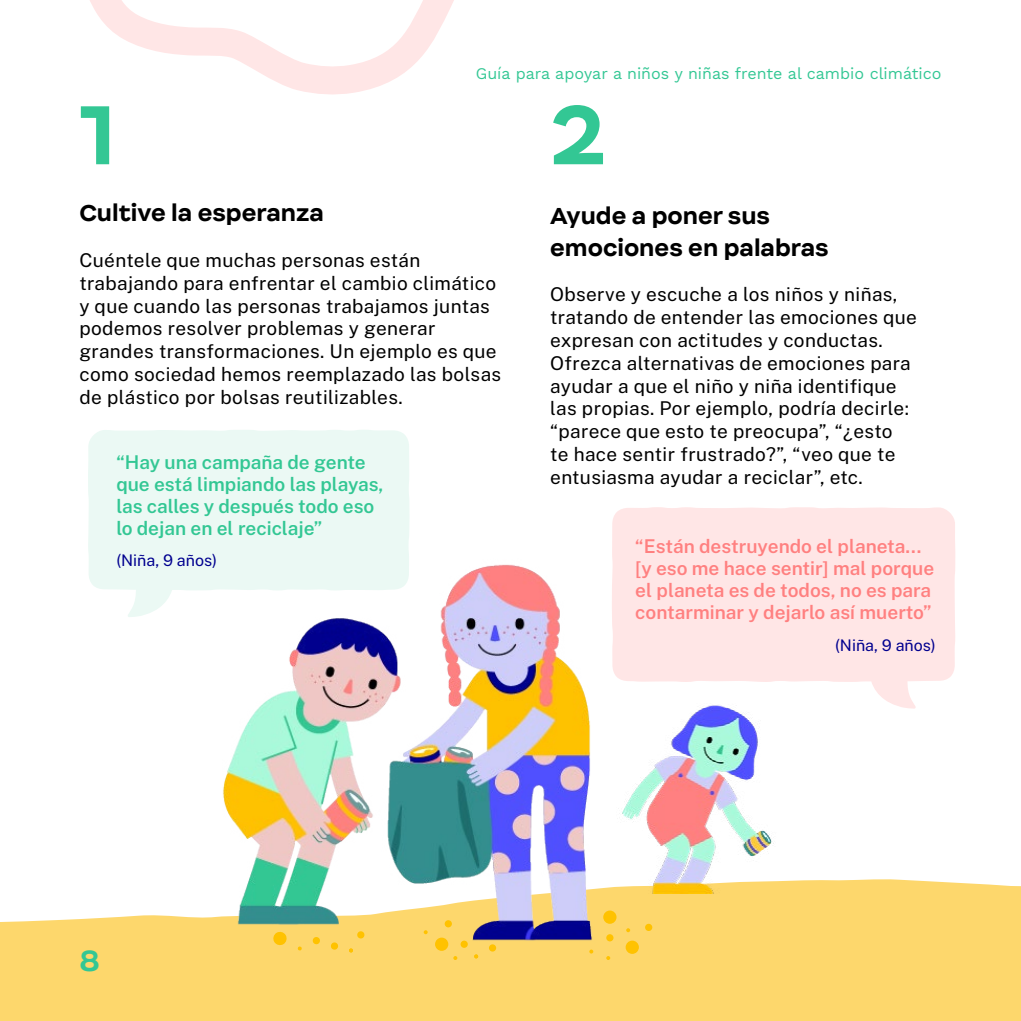
<style>
.page{position:relative;width:1021px;height:1021px;background:#fff}
.page>*{position:absolute;margin:0;border:0;box-sizing:border-box;transform-origin:0 0}
.t1{font:700 80px "Internacional";color:#33c794}
.t2{font:700 28px "Internacional";color:#33c794}
.t3{font:700 22px/32px "Internacional";color:#000}
.t4{font:19px/22.8px "Public Sans";letter-spacing:.02em;color:#000}
.t5{font:600 19px/22px "Public Sans";color:#ff8080}
.t6{font:600 19px/22px "Public Sans";color:#33c794}
.t7{font:16px "Work Sans";color:#33c794}
.t8{font:16px "Public Sans";color:#00008f}
</style>
<div class="page">
<svg style="left:0;top:879px;width:959px;height:141px;background:#fdda78"></svg>
<img style="left:206px;top:564px;width:422px;height:385px">
<svg style="left:88px;top:430px;width:321px;height:187px;background:#edf9f5"></svg>
<svg style="left:612px;top:507px;width:343px;height:201px;background:#ffe8e8"></svg>
<svg style="left:90px;top:0;width:364px;height:95px"></svg>
<img style="left:616px;top:697px;width:161px;height:196px">
<div style="left:444px;top:920px;width:8px;height:7px;background:#ffc200;border-radius:50%"></div>
<svg style="left:312px;top:936px;width:8px;height:8px"></svg>
<div style="left:460px;top:940px;width:8px;height:7px;background:#ffc200;border-radius:50%"></div>
<svg style="left:330px;top:941px;width:8px;height:9px"></svg>
<div style="left:489px;top:944px;width:7px;height:7px;background:#ffc200;border-radius:50%"></div>
<svg style="left:357px;top:930px;width:8px;height:9px"></svg>
<div style="left:645px;top:923px;width:7px;height:8px;background:#ffc200;border-radius:50%"></div>
<div style="left:606px;top:934px;width:7px;height:7px;background:#ffc200;border-radius:50%"></div>
<svg style="left:453px;top:956px;width:4px;height:4px"></svg>
<svg style="left:474px;top:954px;width:4px;height:4px"></svg>
<svg style="left:349px;top:948px;width:4px;height:4px"></svg>
<svg style="left:606px;top:956px;width:4px;height:4px"></svg>
<svg style="left:589px;top:949px;width:4px;height:4px"></svg>
<svg style="left:423px;top:930px;width:4px;height:4px"></svg>
<svg style="left:297px;top:946px;width:5px;height:4px"></svg>
<svg style="left:626px;top:928px;width:4px;height:4px"></svg>
<div style="left:435px;top:937px;width:13px;height:13px;background:#ffc200;border-radius:50%"></div>
<svg style="left:272px;top:930px;width:15px;height:16px"></svg>
<div style="left:603px;top:910px;width:13px;height:13px;background:#ffc200;border-radius:50%"></div>
<div style="left:625px;top:940px;width:14px;height:13px;background:#ffc200;border-radius:50%"></div>
<div style="left:921px;top:883px;width:99px;height:137px;background:#fdd76c"></div>
<p class="t7" style="left:476px;top:64px;width:467px">Guía para apoyar a niños y niñas frente al cambio climático</p>
<h1 class="t1" style="left:79px;top:82px;width:38px">1</h1>
<h1 class="t1" style="left:550px;top:82px;width:57px">2</h1>
<p class="t3" style="left:79px;top:197px;width:246px">Cultive la esperanza</p>
<p class="t4" style="left:79px;top:247px;width:423px">Cuéntele que muchas personas están trabajando para enfrentar el cambio climático y que cuando las personas trabajamos juntas podemos resolver problemas y generar grandes transformaciones. Un ejemplo es que como sociedad hemos reemplazado las bolsas de plástico por bolsas reutilizables.</p>
<p class="t3" style="left:550px;top:199px;width:280px">Ayude a poner sus emociones en palabras</p>
<p class="t4" style="left:550px;top:282px;width:368px">Observe y escuche a los niños y niñas, tratando de entender las emociones que expresan con actitudes y conductas.<br>Ofrezca alternativas de emociones para ayudar a que el niño y niña identifique las propias. Por ejemplo, podría decirle: “parece que esto te preocupa”, “¿esto<br>te hace sentir frustrado?”, “veo que te entusiasma ayudar a reciclar”, etc.</p>
<p class="t6" style="left:116px;top:450px;width:269px">“Hay una campaña de gente que está limpiando las playas, las calles y después todo eso lo dejan en el reciclaje”</p>
<p class="t8" style="left:116px;top:548px;width:102px">(Niña, 9 años)</p>
<p class="t5" style="left:635px;top:533px;width:300px">“Están destruyendo el planeta... [y eso me hace sentir] mal porque el planeta es de todos, no es para contarminar y dejarlo así muerto”</p>
<p class="t8" style="left:835px;top:633px;width:102px">(Niña, 9 años)</p>
<h2 class="t2" style="left:79px;top:942px;width:22px">8</h2>
</div>
